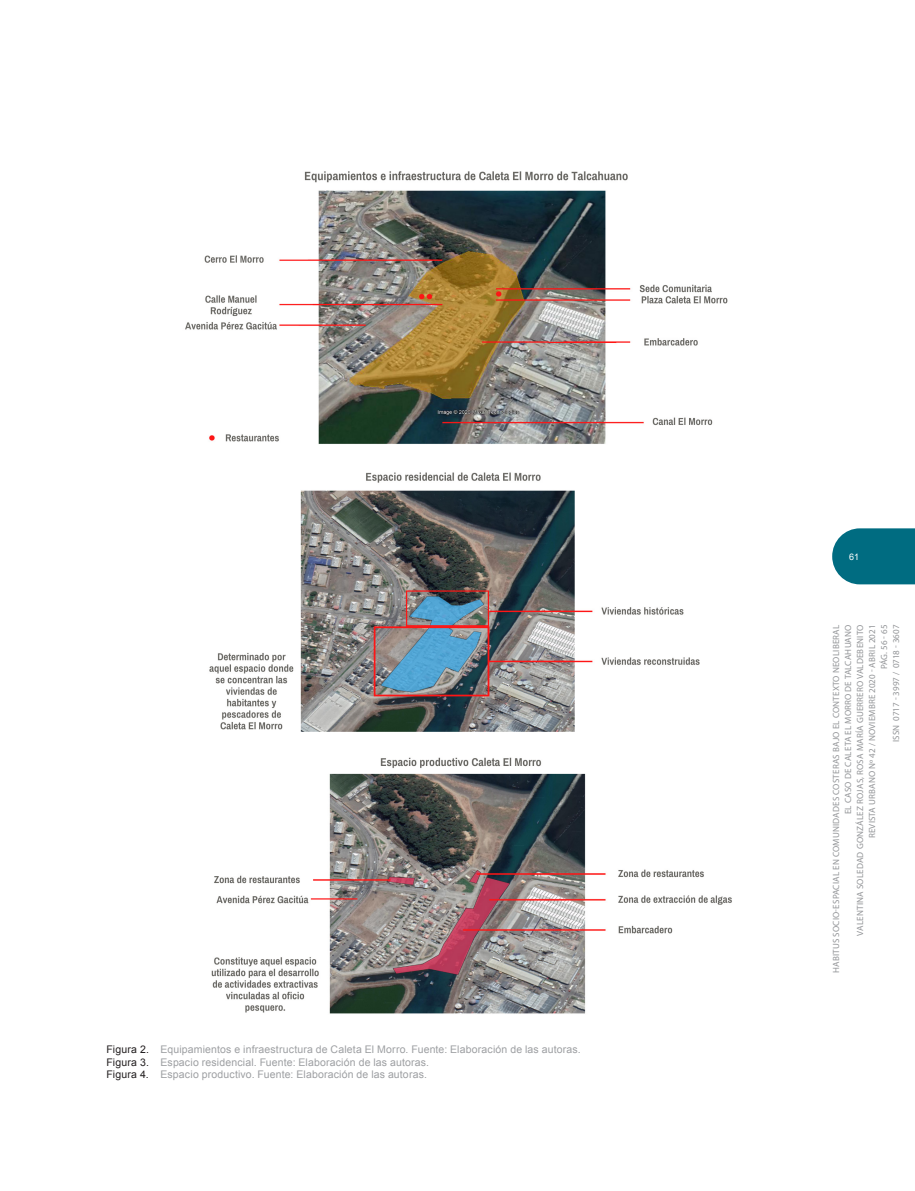
<style>
.page{position:relative;width:915px;height:1191px;background:#fff}
.page>*{position:absolute;margin:0;border:0;box-sizing:border-box;transform-origin:0 0}
._13_Pie_Foto{font:10.5px "Arial";letter-spacing:.015em;color:#9d9fa2}
.t1{font:9px/12px "Myriad Pro";letter-spacing:.02em;color:#939598;text-align:right}
.t2{font:9px "Arial";color:#fff}
.s1{color:#231f20}
</style>
<div class="page">
<svg style="left:832px;top:528px;width:82px;height:56px;background:#14778b"></svg>
<img style="left:185px;top:171px;width:543px;height:273px">
<img style="left:209px;top:472px;width:491px;height:260px">
<img style="left:211px;top:757px;width:521px;height:257px">
<p class="_13_Pie_Foto" style="left:106px;top:1042px;width:475px"><span class="s1">Figura 2.</span> Equipamientos e infraestructura de Caleta El Morro. Fuente: Elaboración de las autoras.</p>
<p class="_13_Pie_Foto" style="left:106px;top:1055px;width:324px"><span class="s1">Figura 3.</span> Espacio residencial. Fuente: Elaboración de las autoras.</p>
<p class="_13_Pie_Foto" style="left:106px;top:1067px;width:322px"><span class="s1">Figura 4.</span> Espacio productivo. Fuente: Elaboración de las autoras.</p>
<p class="t2" style="left:848px;top:550px;width:12px">61</p>
<p class="t1" style="left:829px;top:973px;width:350px;rotate:-90deg">HABITUS SOCIO-ESPACIAL EN COMUNIDADES COSTERAS BAJO EL CONTEXTO NEOLIBERAL EL CASO DE CALETA EL MORRO DE TALCAHUANO<br>VALENTINA SOLEDAD GONZÁLEZ ROJAS, ROSA MARÍA GUERRERO VALDEBENITO<br>REVISTA URBANO Nº 42 / NOVIEMBRE 2020 - ABRIL 2021<br>PÁG. 56 - 65<br>ISSN 0717 - 3997 / 0718 - 3607</p>
</div>
